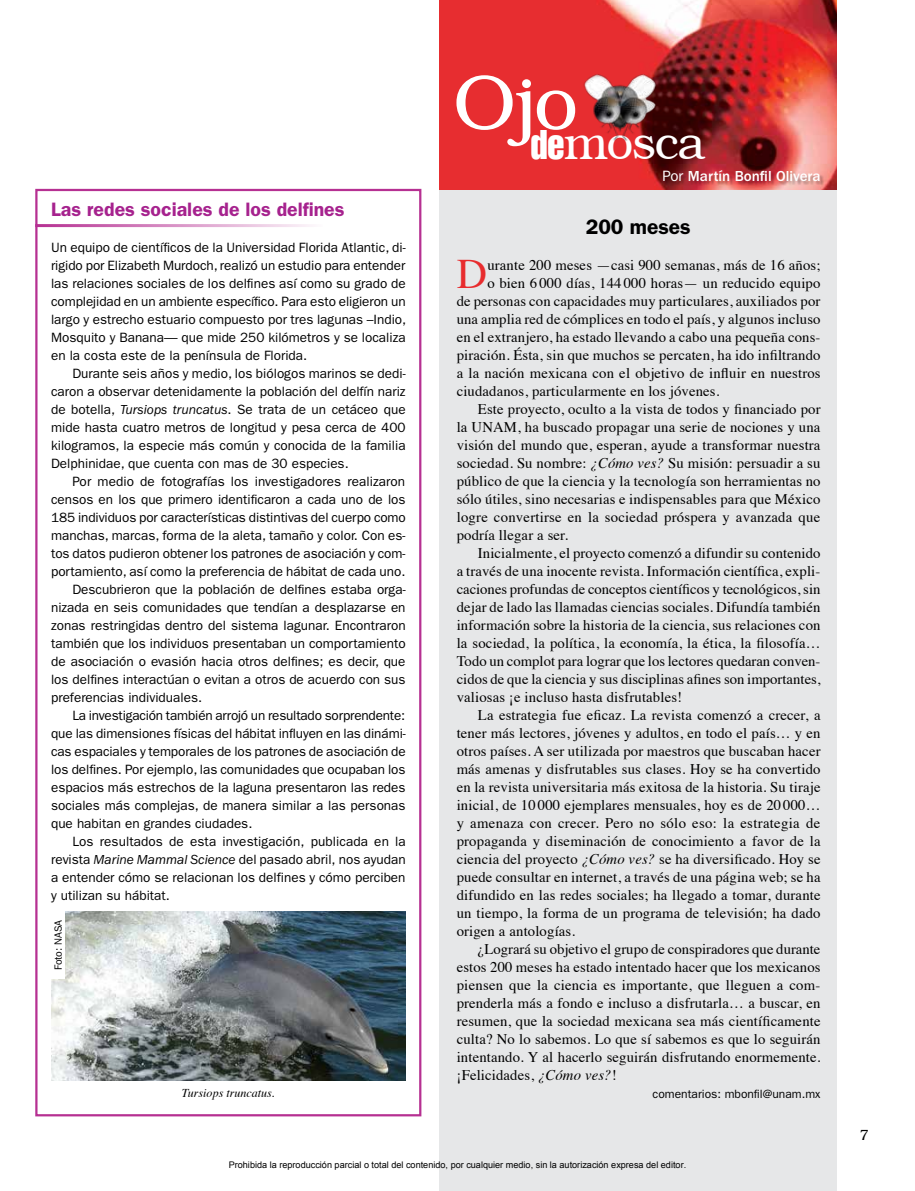
<style>
.page{position:relative;width:915px;height:1191px;background:#fff}
.page>*{position:absolute;margin:0;border:0;box-sizing:border-box;transform-origin:0 0}
.t1{font:300 47.1px "Bookman";letter-spacing:-.03em;color:#fff}
.t2{font:41.85px "Times";color:#e82c2e}
.t3{font:600 21px "ITC Franklin Gothic Std";color:#000}
.t4{font:600 19.5px "ITC Franklin Gothic Std";color:#a6228e}
.t5{font:500 15px "ITC Franklin Gothic Std";color:#fff}
.t6{font:300 15px "Bookman";color:#000;scale:.95 1}
.t7{font:14.7px "Times";letter-spacing:.01em;color:#000}
.t8{font:13.5px/18px "ITC Franklin Gothic Std";color:#000;text-align:justify}
.t9{font:12px "ITC Franklin Gothic Std";color:#000}
.t10{font:italic 12px "Times";color:#000}
.t11{font:10.5px "ITC Franklin Gothic Std";letter-spacing:-.01em;color:#000}
.t12{font:9.15px "Arial";color:#000}
.s1{font-family:"Helvetica";font-weight:400;font-stretch:extra-condensed;font-size:40.35px}
.s2{font-style:italic}
.s3{font-weight:400}
</style>
<div class="page">
<img style="left:439px;top:0;width:397px;height:190px">
<div style="left:439px;top:190px;width:397px;height:1001px;background:#e6e7e8"></div>
<div style="left:35px;top:189px;width:386px;height:927px;border:2px solid #b63092"></div>
<div style="left:663px;top:170px;width:160px;height:15px;background:#000;opacity:.3"></div>
<hr style="left:35px;top:224px;width:288px;height:3px;background:#b63092">
<img style="left:579px;top:63px;width:82px;height:85px">
<img style="left:51px;top:911px;width:354px;height:169px">
<div style="left:51px;top:911px;width:14px;height:67px;background:#fff"></div>
<h1 class="t1" style="left:453px;top:115px;width:253px"><sup>Ojo</sup><span class="s1">de</span>mosca</h1>
<h3 class="t4" style="left:51px;top:197px;width:295px">Las redes sociales de los delfines</h3>
<p class="t8" style="left:51px;top:239px;width:356px">Un equipo de científicos de la Universidad Florida Atlantic, di&shy;rigido por Elizabeth Murdoch, realizó un estudio para entender las relaciones sociales de los delfines así como su grado de complejidad en un ambiente específico. Para esto eligieron un largo y estrecho estuario compuesto por tres lagunas –Indio, Mosquito y Banana— que mide 250 kilómetros y se localiza en la costa este de la península de Florida.</p>
<p class="t8" style="left:51px;top:364px;width:356px;text-indent:21px">Durante seis años y medio, los biólogos marinos se dedi&shy;caron a observar detenidamente la población del delfín nariz de botella, <span class="s2">Tursiops truncatus</span>. Se trata de un cetáceo que mide hasta cuatro metros de longitud y pesa cerca de 400 kilogramos, la especie más común y conocida de la familia Delphinidae, que cuenta con mas de 30 especies.</p>
<p class="t8" style="left:72px;top:472px;width:334px">Por medio de fotografías los investigadores realizaron</p>
<p class="t8" style="left:51px;top:490px;width:356px">censos en los que primero identificaron a cada uno de los</p>
<p class="t8" style="left:51px;top:508px;width:356px">185 individuos por características distintivas del cuerpo como</p>
<p class="t8" style="left:51px;top:526px;width:356px">manchas, marcas, forma de la aleta, tamaño y color. Con es-</p>
<p class="t8" style="left:51px;top:544px;width:356px">tos datos pudieron obtener los patrones de asociación y com-</p>
<p class="t8" style="left:51px;top:562px;width:356px">portamiento, así como la preferencia de hábitat de cada uno.</p>
<p class="t8" style="left:72px;top:580px;width:335px">Descubrieron que la población de delfines estaba orga-</p>
<p class="t8" style="left:51px;top:598px;width:356px">nizada en seis comunidades que tendían a desplazarse en</p>
<p class="t8" style="left:51px;top:616px;width:356px">zonas restringidas dentro del sistema lagunar. Encontraron</p>
<p class="t8" style="left:51px;top:634px;width:356px">también que los individuos presentaban un comportamiento</p>
<p class="t8" style="left:51px;top:652px;width:356px">de asociación o evasión hacia otros delfines; es decir, que</p>
<p class="t8" style="left:51px;top:670px;width:356px">los delfines interactúan o evitan a otros de acuerdo con sus</p>
<p class="t8" style="left:51px;top:688px;width:152px">preferencias individuales.</p>
<p class="t8" style="left:72px;top:706px;width:334px">La investigación también arrojó un resultado sorprendente:</p>
<p class="t8" style="left:51px;top:724px;width:356px">que las dimensiones físicas del hábitat influyen en las dinámi-</p>
<p class="t8" style="left:51px;top:742px;width:356px">cas espaciales y temporales de los patrones de asociación de</p>
<p class="t8" style="left:51px;top:760px;width:356px">los delfines. Por ejemplo, las comunidades que ocupaban los</p>
<p class="t8" style="left:51px;top:778px;width:356px">espacios más estrechos de la laguna presentaron las redes</p>
<p class="t8" style="left:51px;top:796px;width:356px">sociales más complejas, de manera similar a las personas</p>
<p class="t8" style="left:51px;top:814px;width:203px">que habitan en grandes ciudades.</p>
<p class="t8" style="left:72px;top:832px;width:335px">Los resultados de esta investigación, publicada en la</p>
<p class="t8" style="left:51px;top:850px;width:356px">revista <span class="s2">Marine Mammal Science</span> del pasado abril, nos ayudan</p>
<p class="t8" style="left:51px;top:868px;width:356px">a entender cómo se relacionan los delfines y cómo perciben</p>
<p class="t8" style="left:51px;top:886px;width:120px">y utilizan su hábitat.</p>
<p class="t11" style="left:52px;top:970px;width:52px;rotate:-90deg">Foto: NASA</p>
<p class="t10" style="left:182px;top:1082px;width:94px">Tursiops truncatus.</p>
<p class="t5" style="left:662px;top:168px;width:160px"><span class="s3">Por</span> Martín Bonfil Olivera</p>
<h3 class="t3" style="left:585px;top:214px;width:106px">200 meses</h3>
<h2 class="t2" style="left:456px;top:235px;width:32px">D</h2>
<p class="t7" style="left:487px;top:251px;width:334px">urante 200 meses —casi 900 semanas, más de 16 años;</p>
<p class="t7" style="left:487px;top:269px;width:334px">o bien 6 000 días, 144 000 horas— un reducido equipo</p>
<p class="t7" style="left:456px;top:287px;width:365px">de personas con capacidades muy particulares, auxiliados por</p>
<p class="t7" style="left:456px;top:305px;width:365px">una amplia red de cómplices en todo el país, y algunos incluso</p>
<p class="t7" style="left:456px;top:323px;width:365px">en el extranjero, ha estado llevando a cabo una pequeña cons-</p>
<p class="t7" style="left:456px;top:341px;width:365px">piración. Ésta, sin que muchos se percaten, ha ido infiltrando</p>
<p class="t7" style="left:456px;top:359px;width:365px">a la nación mexicana con el objetivo de influir en nuestros</p>
<p class="t7" style="left:456px;top:377px;width:264px">ciudadanos, particularmente en los jóvenes.</p>
<p class="t7" style="left:478px;top:395px;width:344px">Este proyecto, oculto a la vista de todos y financiado por</p>
<p class="t7" style="left:456px;top:413px;width:365px">la UNAM, ha buscado propagar una serie de nociones y una</p>
<p class="t7" style="left:456px;top:431px;width:365px">visión del mundo que, esperan, ayude a transformar nuestra</p>
<p class="t7" style="left:456px;top:449px;width:365px">sociedad. Su nombre: <span class="s2">¿Cómo ves?</span> Su misión: persuadir a su</p>
<p class="t7" style="left:456px;top:467px;width:365px">público de que la ciencia y la tecnología son herramientas no</p>
<p class="t7" style="left:456px;top:485px;width:365px">sólo útiles, sino necesarias e indispensables para que México</p>
<p class="t7" style="left:456px;top:503px;width:365px">logre convertirse en la sociedad próspera y avanzada que</p>
<p class="t7" style="left:456px;top:521px;width:113px">podría llegar a ser.</p>
<p class="t7" style="left:478px;top:539px;width:344px">Inicialmente, el proyecto comenzó a difundir su contenido</p>
<p class="t7" style="left:456px;top:557px;width:365px">a través de una inocente revista. Información científica, expli-</p>
<p class="t7" style="left:456px;top:575px;width:365px">caciones profundas de conceptos científicos y tecnológicos, sin</p>
<p class="t7" style="left:456px;top:593px;width:365px">dejar de lado las llamadas ciencias sociales. Difundía también</p>
<p class="t7" style="left:456px;top:611px;width:365px">información sobre la historia de la ciencia, sus relaciones con</p>
<p class="t7" style="left:456px;top:629px;width:365px">la sociedad, la política, la economía, la ética, la filosofía…</p>
<p class="t7" style="left:456px;top:647px;width:365px">Todo un complot para lograr que los lectores quedaran conven-</p>
<p class="t7" style="left:456px;top:665px;width:365px">cidos de que la ciencia y sus disciplinas afines son importantes,</p>
<p class="t7" style="left:456px;top:683px;width:227px">valiosas ¡e incluso hasta disfrutables!</p>
<p class="t7" style="left:478px;top:701px;width:344px">La estrategia fue eficaz. La revista comenzó a crecer, a</p>
<p class="t7" style="left:456px;top:719px;width:365px">tener más lectores, jóvenes y adultos, en todo el país… y en</p>
<p class="t7" style="left:456px;top:737px;width:365px">otros países. A ser utilizada por maestros que buscaban hacer</p>
<p class="t7" style="left:456px;top:755px;width:365px">más amenas y disfrutables sus clases. Hoy se ha convertido</p>
<p class="t7" style="left:456px;top:773px;width:365px">en la revista universitaria más exitosa de la historia. Su tiraje</p>
<p class="t7" style="left:456px;top:791px;width:365px">inicial, de 10 000 ejemplares mensuales, hoy es de 20 000…</p>
<p class="t7" style="left:456px;top:809px;width:365px">y amenaza con crecer. Pero no sólo eso: la estrategia de</p>
<p class="t7" style="left:456px;top:827px;width:365px">propaganda y diseminación de conocimiento a favor de la</p>
<p class="t7" style="left:456px;top:845px;width:365px">ciencia del proyecto <span class="s2">¿Cómo ves?</span> se ha diversificado. Hoy se</p>
<p class="t7" style="left:456px;top:863px;width:365px">puede consultar en internet, a través de una página web; se ha</p>
<p class="t7" style="left:456px;top:881px;width:365px">difundido en las redes sociales; ha llegado a tomar, durante</p>
<p class="t7" style="left:456px;top:899px;width:365px">un tiempo, la forma de un programa de televisión; ha dado</p>
<p class="t7" style="left:456px;top:917px;width:120px">origen a antologías.</p>
<p class="t7" style="left:478px;top:935px;width:344px">¿Logrará su objetivo el grupo de conspiradores que durante</p>
<p class="t7" style="left:456px;top:953px;width:365px">estos 200 meses ha estado intentado hacer que los mexicanos</p>
<p class="t7" style="left:456px;top:971px;width:365px">piensen que la ciencia es importante, que lleguen a com-</p>
<p class="t7" style="left:456px;top:989px;width:365px">prenderla más a fondo e incluso a disfrutarla… a buscar, en</p>
<p class="t7" style="left:456px;top:1007px;width:365px">resumen, que la sociedad mexicana sea más científicamente</p>
<p class="t7" style="left:456px;top:1025px;width:365px">culta? No lo sabemos. Lo que sí sabemos es que lo seguirán</p>
<p class="t7" style="left:456px;top:1043px;width:365px">intentando. Y al hacerlo seguirán disfrutando enormemente.</p>
<p class="t7" style="left:456px;top:1061px;width:161px">¡Felicidades, <span class="s2">¿Cómo ves?</span>!</p>
<p class="t9" style="left:652px;top:1087px;width:169px">comentarios: mbonfil@unam.mx</p>
<p class="t12" style="left:229px;top:1158px;width:459px">Prohibida la reproducción parcial o total del contenido, por cualquier medio, sin la autorización expresa del editor.</p>
<p class="t6" style="left:859px;top:1125px;width:11px">7</p>
</div>
